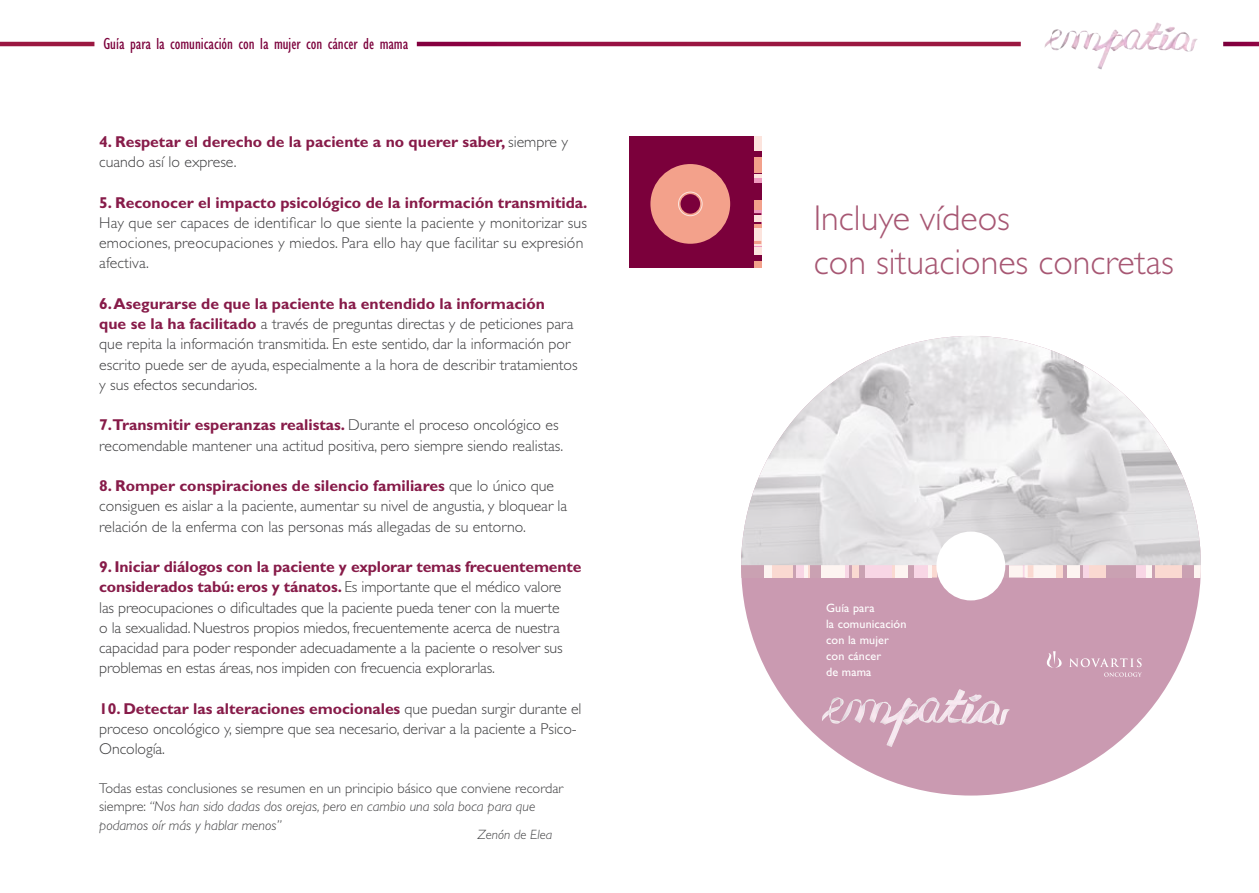
<style>
.page{position:relative;width:1259px;height:893px;background:#fff}
.page>*{position:absolute;margin:0;border:0;box-sizing:border-box;transform-origin:0 0}
.t1{font:300 36px/43.2px "Gill Sans Std";color:#a75773}
.t2{font:condensed 16.5px "Gill Sans Std";color:#7b003b}
.t3{font:300 15.75px/20.2px "Gill Sans Std";color:#3e3e40}
.t4{font:700 15.75px/20.2px "Gill Sans Std";color:#871b49}
.t5{font:300 14.25px/18px "Gill Sans Std";color:#3e3e40}
.t6{font:italic 300 14.25px "Gill Sans Std";color:#3e3e40}
.t7{font:italic 300 13.5px "Gill Sans Std";color:#3e3e40}
.t8{font:12.15px/16.2px "Gill Sans Std";letter-spacing:.01em;color:#fff}
.s1{font-weight:300;color:#3e3e40}
.s2{font-weight:700;color:#871b49}
.s3{font-style:italic}
</style>
<div class="page">
<svg style="left:417px;top:42px;width:212px;height:4px"></svg>
<hr style="left:0;top:42px;width:94px;height:4px;background:#9b1841">
<img style="left:1070px;top:24px;width:86px;height:25px">
<hr style="left:629px;top:42px;width:391px;height:4px;background:#9b1841">
<svg style="left:1223px;top:42px;width:36px;height:4px"></svg>
<svg style="left:741px;top:578px;width:459px;height:218px;fill:#ca9ab1"></svg>
<div style="left:907px;top:565px;width:13px;height:13px;background:#caa1b2"></div>
<svg style="left:1082px;top:565px;width:6px;height:13px"></svg>
<svg style="left:1062px;top:565px;width:20px;height:13px"></svg>
<div style="left:741px;top:565px;width:25px;height:13px;background:#caa1b2"></div>
<div style="left:1103px;top:565px;width:92px;height:13px;background:#caa1b2"></div>
<div style="left:1194px;top:565px;width:6px;height:13px;background:#fdf4f1"></div>
<div style="left:1088px;top:565px;width:17px;height:13px;background:#fad9d1"></div>
<div style="left:1026px;top:565px;width:36px;height:13px;background:#fdf4f1"></div>
<div style="left:1136px;top:565px;width:15px;height:13px;background:#f8d6e5"></div>
<svg style="left:1151px;top:565px;width:1px;height:13px"></svg>
<div style="left:934px;top:565px;width:22px;height:13px;background:#d3abb8"></div>
<svg style="left:931px;top:565px;width:6px;height:13px"></svg>
<div style="left:1154px;top:565px;width:27px;height:13px;background:#fad9d1"></div>
<svg style="left:928px;top:565px;width:3px;height:13px"></svg>
<div style="left:1056px;top:565px;width:6px;height:13px;background:#fad9d1"></div>
<div style="left:1068px;top:565px;width:12px;height:13px;background:#fdf4f1"></div>
<div style="left:914px;top:565px;width:14px;height:13px;background:#f8d6e5"></div>
<div style="left:880px;top:565px;width:27px;height:13px;background:#fdf4f1"></div>
<div style="left:821px;top:565px;width:31px;height:13px;background:#fdf4f1"></div>
<svg style="left:851px;top:565px;width:7px;height:13px"></svg>
<div style="left:858px;top:565px;width:8px;height:13px;background:#caa1b2"></div>
<div style="left:865px;top:565px;width:29px;height:13px;background:#f8d6e5"></div>
<div style="left:795px;top:565px;width:11px;height:13px;background:#f8d6e5"></div>
<div style="left:845px;top:565px;width:6px;height:13px;background:#f8d6e5"></div>
<svg style="left:792px;top:565px;width:4px;height:13px"></svg>
<div style="left:804px;top:565px;width:17px;height:13px;background:#caa1b2"></div>
<svg style="left:807px;top:565px;width:3px;height:13px"></svg>
<div style="left:764px;top:565px;width:9px;height:13px;background:#fdf4f1"></div>
<div style="left:772px;top:565px;width:20px;height:13px;background:#fad9d1"></div>
<svg style="left:804px;top:565px;width:3px;height:13px"></svg>
<svg style="left:892px;top:565px;width:3px;height:13px"></svg>
<svg style="left:849px;top:565px;width:2px;height:13px"></svg>
<div style="left:1145px;top:565px;width:6px;height:13px;background:#fdf4f1"></div>
<svg style="left:1023px;top:565px;width:1px;height:13px"></svg>
<div style="left:1027px;top:565px;width:6px;height:13px;background:#fad9d1"></div>
<svg style="left:1024px;top:565px;width:2px;height:13px"></svg>
<svg style="left:1008px;top:565px;width:15px;height:13px"></svg>
<svg style="left:1003px;top:565px;width:5px;height:13px"></svg>
<img style="left:741px;top:336px;width:459px;height:229px">
<img style="left:853px;top:689px;width:106px;height:32px">
<svg style="left:1045px;top:651px;width:97px;height:26px;background:#cfa5b9"></svg>
<div style="left:936px;top:532px;width:69px;height:68px;background:#fff;border-radius:50%"></div>
<div style="left:629px;top:136px;width:132px;height:132px;background:#7b003b"></div>
<div style="left:754px;top:208px;width:7px;height:22px;background:#ee9abe"></div>
<svg style="left:754px;top:213px;width:7px;height:12px"></svg>
<div style="left:754px;top:136px;width:7px;height:15px;background:#fce4dd"></div>
<div style="left:754px;top:200px;width:7px;height:10px;background:#f3a18b"></div>
<div style="left:754px;top:225px;width:7px;height:20px;background:#fce4dd"></div>
<div style="left:754px;top:259px;width:7px;height:8px;background:#f3a18b"></div>
<div style="left:754px;top:174px;width:7px;height:9px;background:#ee9abe"></div>
<div style="left:754px;top:157px;width:7px;height:16px;background:#f3a18b"></div>
<svg style="left:754px;top:225px;width:7px;height:3px"></svg>
<div style="left:754px;top:215px;width:7px;height:6px;background:#fce4dd"></div>
<svg style="left:754px;top:174px;width:7px;height:4px"></svg>
<svg style="left:754px;top:241px;width:7px;height:6px"></svg>
<div style="left:754px;top:247px;width:7px;height:9px;background:#fce4dd"></div>
<div style="left:754px;top:255px;width:7px;height:6px;background:#7b003b"></div>
<div style="left:650px;top:164px;width:80px;height:80px;background:#f3a18b;border-radius:50%"></div>
<div style="left:680px;top:194px;width:20px;height:20px;background:#7b003b;border-radius:50%"></div>
<div style="left:678px;top:192px;width:24px;height:24px;border:1px solid #fce4dd;border-radius:50%"></div>
<p class="t2" style="left:103px;top:35px;width:306px">Guía para la comunicación con la mujer con cáncer de mama</p>
<p class="t4" style="left:99px;top:131px;width:470px">4. Respetar el derecho de la paciente a no querer saber, <span class="s1">siempre y cuando así lo exprese.</span></p>
<p class="t4" style="left:99px;top:192px;width:490px">5. Reconocer el impacto psicológico de la información transmitida.</p>
<p class="t3" style="left:99px;top:213px;width:489px">Hay que ser capaces de identificar lo que siente la paciente y monitorizar sus emociones, preocupaciones y miedos. Para ello hay que facilitar su expresión afectiva.</p>
<p class="t3" style="left:99px;top:294px;width:480px"><span class="s2">6. Asegurarse de que la paciente ha entendido la información<br>que se la ha facilitado</span> a través de preguntas directas y de peticiones para que repita la información transmitida. En este sentido, dar la información por escrito puede ser de ayuda, especialmente a la hora de describir tratamientos y sus efectos secundarios.</p>
<p class="t3" style="left:99px;top:415px;width:465px"><span class="s2">7.Transmitir esperanzas realistas.</span> Durante el proceso oncológico es recomendable mantener una actitud positiva, pero siempre siendo realistas.</p>
<p class="t3" style="left:99px;top:476px;width:469px"><span class="s2">8. Romper conspiraciones de silencio familiares</span> que lo único que consiguen es aislar a la paciente, aumentar su nivel de angustia, y bloquear la relación de la enferma con las personas más allegadas de su entorno.</p>
<p class="t3" style="left:99px;top:557px;width:484px"><span class="s2">9. Iniciar diálogos con la paciente y explorar temas frecuentemente considerados tabú: eros y tánatos.</span> Es importante que el médico valore<br>las preocupaciones o dificultades que la paciente pueda tener con la muerte<br>o la sexualidad. Nuestros propios miedos, frecuentemente acerca de nuestra capacidad para poder responder adecuadamente a la paciente o resolver sus problemas en estas áreas, nos impiden con frecuencia explorarlas.</p>
<p class="t3" style="left:99px;top:699px;width:484px"><span class="s2">10. Detectar las alteraciones emocionales</span> que puedan surgir durante el proceso oncológico y, siempre que sea necesario, derivar a la paciente a Psico-<br>Oncología.</p>
<p class="t5" style="left:99px;top:779px;width:465px">Todas estas conclusiones se resumen en un principio básico que conviene recordar siempre: <span class="s3">“Nos han sido dadas dos orejas, pero en cambio una sola boca para que</span></p>
<p class="t6" style="left:99px;top:817px;width:184px">podamos oír más y hablar menos”</p>
<p class="t7" style="left:477px;top:827px;width:76px">Zenón de Elea</p>
<h1 class="t1" style="left:814px;top:197px;width:361px">Incluye vídeos<br>con situaciones concretas</h1>
<p class="t8" style="left:826px;top:599px;width:82px">Guía para<br>la comunicación con la mujer con cáncer<br>de mama</p>
</div>
